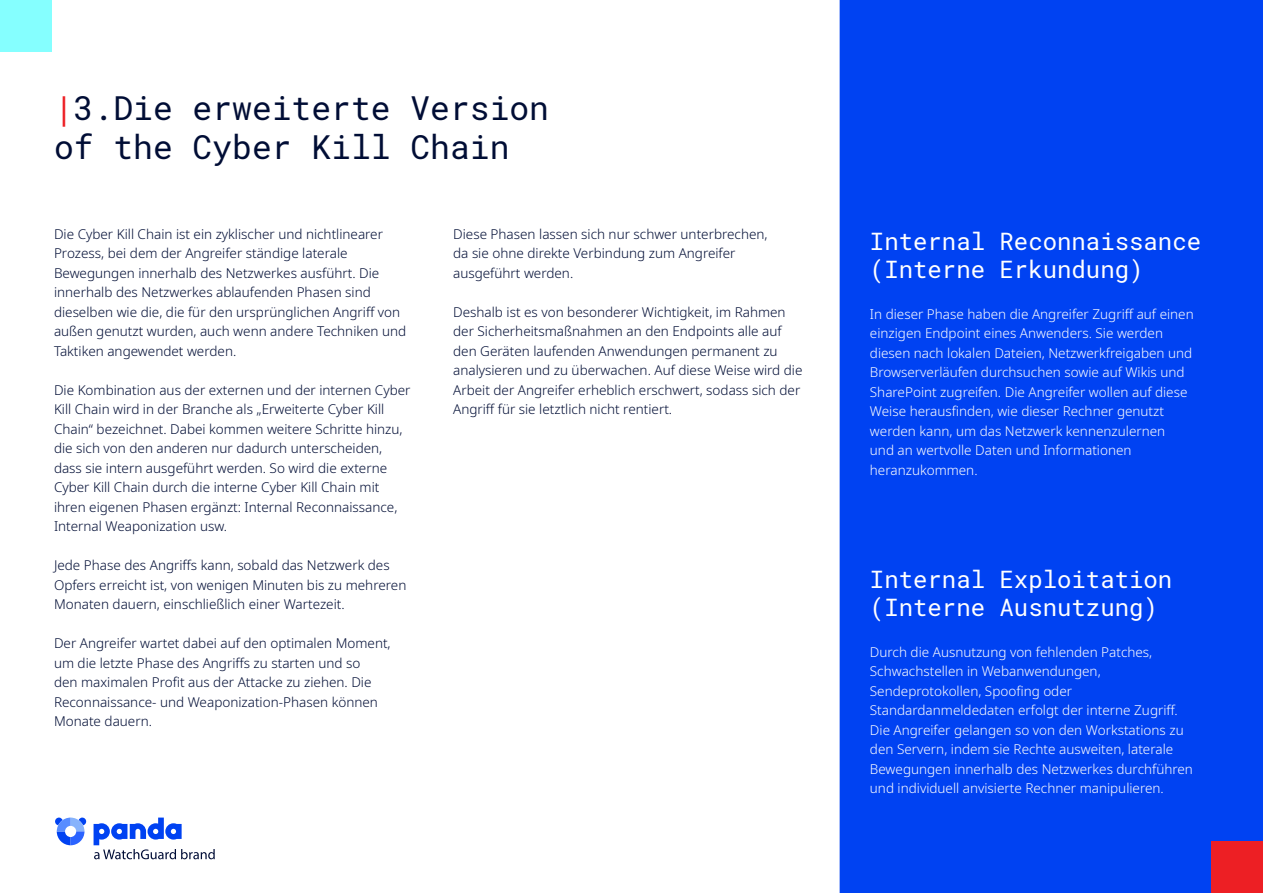
<style>
.page{position:relative;width:1263px;height:893px;background:#fff}
.page>*{position:absolute;margin:0;border:0;box-sizing:border-box;transform-origin:0 0}
.t1{font:33px/39.6px "Roboto Mono";color:#000d35}
.t2{font:24px/28.8px "Roboto Mono";color:#fff}
.t3{font:300 13.5px/19.5px "Noto Sans";color:#000d35}
.t4{font:300 13.5px/19.5px "Noto Sans";color:#fff}
.s1{color:#ed1f24}
</style>
<div class="page">
<div style="left:840px;top:0;width:423px;height:893px;background:#0042f2"></div>
<div style="left:0;top:0;width:51px;height:51px;background:#85ffff"></div>
<svg style="left:55px;top:818px;width:31px;height:27px"></svg>
<svg style="left:94px;top:818px;width:121px;height:41px"></svg>
<div style="left:1212px;top:842px;width:51px;height:51px;background:#ed1f24"></div>
<h1 class="t1" style="left:54px;top:87px;width:497px"><span class="s1">|</span>3.Die erweiterte Version of the Cyber Kill Chain</h1>
<p class="t3" style="left:54px;top:224px;width:354px">Die Cyber Kill Chain ist ein zyklischer und nichtlinearer Prozess, bei dem der Angreifer ständige laterale Bewegungen innerhalb des Netzwerkes ausführt. Die innerhalb des Netzwerkes ablaufenden Phasen sind dieselben wie die, die für den ursprünglichen Angriff von außen genutzt wurden, auch wenn andere Techniken und Taktiken angewendet werden.</p>
<p class="t3" style="left:54px;top:380px;width:358px">Die Kombination aus der externen und der internen Cyber Kill Chain wird in der Branche als „Erweiterte Cyber Kill Chain“ bezeichnet. Dabei kommen weitere Schritte hinzu, die sich von den anderen nur dadurch unterscheiden, dass sie intern ausgeführt werden. So wird die externe Cyber Kill Chain durch die interne Cyber Kill Chain mit ihren eigenen Phasen ergänzt: Internal Reconnaissance, Internal Weaponization usw.</p>
<p class="t3" style="left:54px;top:556px;width:354px">Jede Phase des Angriffs kann, sobald das Netzwerk des<br>Opfers erreicht ist, von wenigen Minuten bis zu mehreren<br>Monaten dauern, einschließlich einer Wartezeit.</p>
<p class="t3" style="left:54px;top:634px;width:338px">Der Angreifer wartet dabei auf den optimalen Moment, um die letzte Phase des Angriffs zu starten und so<br>den maximalen Profit aus der Attacke zu ziehen. Die Reconnaissance- und Weaponization-Phasen können Monate dauern.</p>
<p class="t3" style="left:453px;top:224px;width:316px">Diese Phasen lassen sich nur schwer unterbrechen, da sie ohne direkte Verbindung zum Angreifer ausgeführt werden.</p>
<p class="t3" style="left:453px;top:302px;width:351px">Deshalb ist es von besonderer Wichtigkeit, im Rahmen der Sicherheitsmaßnahmen an den Endpoints alle auf den Geräten laufenden Anwendungen permanent zu analysieren und zu überwachen. Auf diese Weise wird die Arbeit der Angreifer erheblich erschwert, sodass sich der Angriff für sie letztlich nicht rentiert.</p>
<h2 class="t2" style="left:870px;top:226px;width:333px">Internal Reconnaissance (Interne Erkundung)</h2>
<p class="t4" style="left:870px;top:304px;width:325px">In dieser Phase haben die Angreifer Zugriff auf einen einzigen Endpoint eines Anwenders. Sie werden diesen nach lokalen Dateien, Netzwerkfreigaben und Browserverläufen durchsuchen sowie auf Wikis und SharePoint zugreifen. Die Angreifer wollen auf diese Weise herausfinden, wie dieser Rechner genutzt werden kann, um das Netzwerk kennenzulernen<br>und an wertvolle Daten und Informationen heranzukommen.</p>
<h2 class="t2" style="left:870px;top:564px;width:304px">Internal Exploitation (Interne Ausnutzung)</h2>
<p class="t4" style="left:870px;top:643px;width:324px">Durch die Ausnutzung von fehlenden Patches, Schwachstellen in Webanwendungen, Sendeprotokollen, Spoofing oder Standardanmeldedaten erfolgt der interne Zugriff.<br>Die Angreifer gelangen so von den Workstations zu den Servern, indem sie Rechte ausweiten, laterale Bewegungen innerhalb des Netzwerkes durchführen und individuell anvisierte Rechner manipulieren.</p>
</div>
